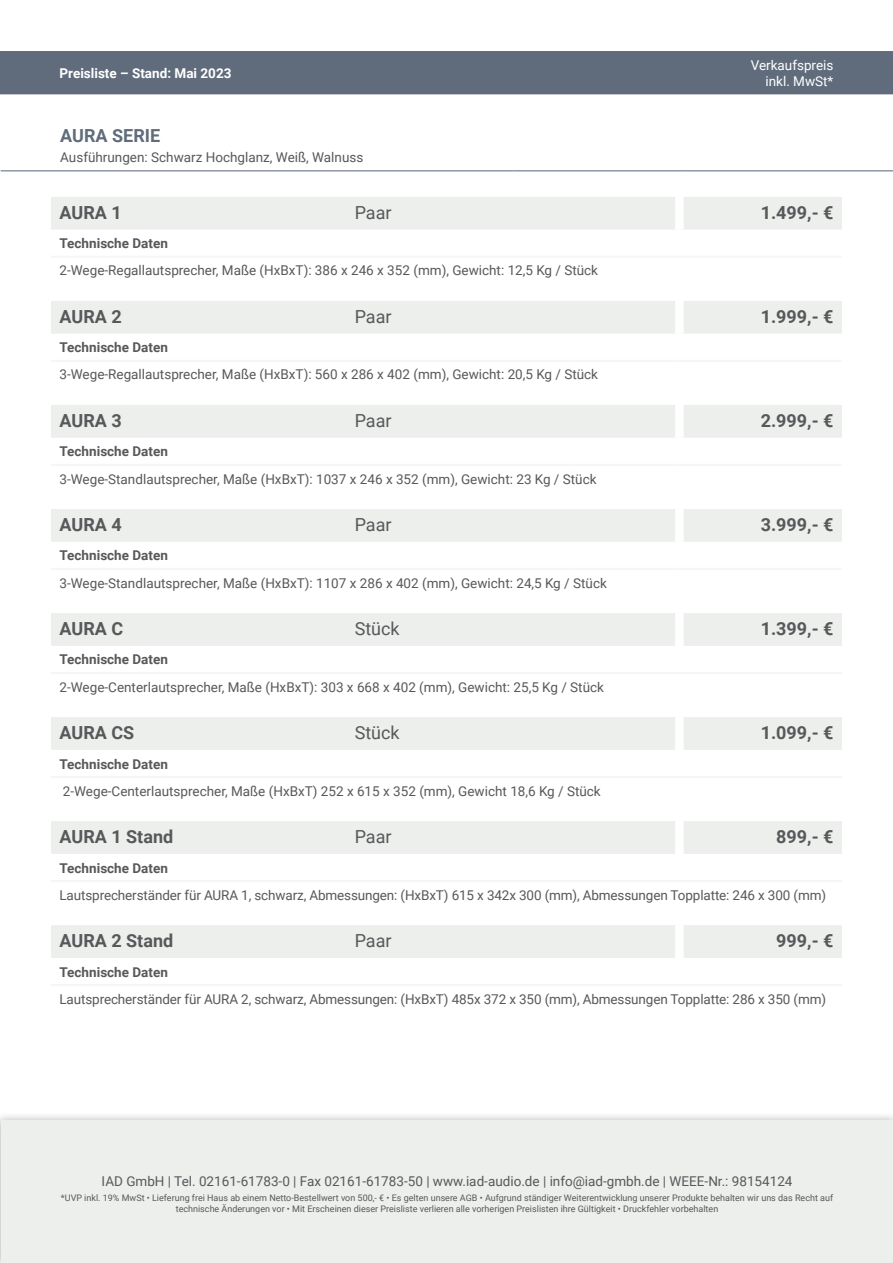
<style>
.page{position:relative;width:893px;height:1263px;background:#fff}
.page>*{position:absolute;margin:0;border:0;box-sizing:border-box;transform-origin:0 0}
.Artikel-Headline-VKP{font:700 18px "Roboto";color:#57585a}
.Artikel-Headline-Nam{font:700 18px "Roboto";color:#57585a}
.Artikel-Headline-Pre{font:18px "Roboto";color:#57585a}
.Kategorie-Headline{font:700 18px "Roboto";color:#606c7c}
.Artikel-Text{font:13.5px "Roboto";color:#57585a}
.Artikel-Subline{font:700 13.5px "Roboto";color:#57585a}
.t1{font:700 13.5px "Roboto";color:#fff}
.t2{font:13.5px/16.2px "Roboto";color:#fff;text-align:right}
.t3{font:9px/10.8px "Roboto";color:#57585a;text-align:center}
</style>
<div class="page">
<div style="left:0;top:1112px;width:893px;height:151px;background:#231f20;opacity:.35"></div>
<div style="left:1px;top:1121px;width:892px;height:142px;background:#edefed"></div>
<div style="left:0;top:51px;width:893px;height:43px;background:#606c7c"></div>
<hr style="left:1px;top:170px;width:512px;height:1px;background:#606c7c">
<hr style="left:513px;top:170px;width:167px;height:1px;background:#606c7c">
<hr style="left:680px;top:170px;width:213px;height:1px;background:#606c7c">
<div style="left:51px;top:197px;width:791px;height:33px;background:#edefed"></div>
<hr style="left:51px;top:256px;width:295px;height:2px;background:#f5f7f6">
<hr style="left:346px;top:256px;width:167px;height:2px;background:#f5f7f6">
<hr style="left:513px;top:256px;width:60px;height:2px;background:#f5f7f6">
<hr style="left:573px;top:256px;width:106px;height:2px;background:#f5f7f6">
<hr style="left:679px;top:256px;width:163px;height:2px;background:#f5f7f6">
<div style="left:675px;top:197px;width:9px;height:33px;background:#fff"></div>
<div style="left:51px;top:301px;width:791px;height:33px;background:#edefed"></div>
<hr style="left:51px;top:360px;width:295px;height:2px;background:#f5f7f6">
<hr style="left:346px;top:360px;width:167px;height:2px;background:#f5f7f6">
<hr style="left:513px;top:360px;width:60px;height:2px;background:#f5f7f6">
<hr style="left:573px;top:360px;width:106px;height:2px;background:#f5f7f6">
<hr style="left:679px;top:360px;width:163px;height:2px;background:#f5f7f6">
<div style="left:675px;top:301px;width:9px;height:33px;background:#fff"></div>
<div style="left:51px;top:405px;width:791px;height:33px;background:#edefed"></div>
<hr style="left:51px;top:464px;width:295px;height:2px;background:#f5f7f6">
<hr style="left:346px;top:464px;width:167px;height:2px;background:#f5f7f6">
<hr style="left:513px;top:464px;width:60px;height:2px;background:#f5f7f6">
<hr style="left:573px;top:464px;width:106px;height:2px;background:#f5f7f6">
<hr style="left:679px;top:464px;width:163px;height:2px;background:#f5f7f6">
<div style="left:675px;top:405px;width:9px;height:33px;background:#fff"></div>
<div style="left:51px;top:509px;width:791px;height:33px;background:#edefed"></div>
<hr style="left:51px;top:568px;width:295px;height:2px;background:#f5f7f6">
<hr style="left:346px;top:568px;width:167px;height:2px;background:#f5f7f6">
<hr style="left:513px;top:568px;width:60px;height:2px;background:#f5f7f6">
<hr style="left:573px;top:568px;width:106px;height:2px;background:#f5f7f6">
<hr style="left:679px;top:568px;width:163px;height:2px;background:#f5f7f6">
<div style="left:675px;top:509px;width:9px;height:33px;background:#fff"></div>
<div style="left:51px;top:613px;width:791px;height:33px;background:#edefed"></div>
<hr style="left:51px;top:672px;width:295px;height:2px;background:#f5f7f6">
<hr style="left:346px;top:672px;width:167px;height:2px;background:#f5f7f6">
<hr style="left:513px;top:672px;width:60px;height:2px;background:#f5f7f6">
<hr style="left:573px;top:672px;width:106px;height:2px;background:#f5f7f6">
<hr style="left:679px;top:672px;width:163px;height:2px;background:#f5f7f6">
<div style="left:675px;top:613px;width:9px;height:33px;background:#fff"></div>
<div style="left:51px;top:717px;width:791px;height:33px;background:#edefed"></div>
<hr style="left:51px;top:776px;width:295px;height:2px;background:#f5f7f6">
<hr style="left:346px;top:776px;width:167px;height:2px;background:#f5f7f6">
<hr style="left:513px;top:776px;width:60px;height:2px;background:#f5f7f6">
<hr style="left:573px;top:776px;width:106px;height:2px;background:#f5f7f6">
<hr style="left:679px;top:776px;width:163px;height:2px;background:#f5f7f6">
<div style="left:675px;top:717px;width:9px;height:33px;background:#fff"></div>
<div style="left:51px;top:821px;width:791px;height:33px;background:#edefed"></div>
<hr style="left:51px;top:880px;width:295px;height:2px;background:#f5f7f6">
<hr style="left:346px;top:880px;width:167px;height:2px;background:#f5f7f6">
<hr style="left:513px;top:880px;width:60px;height:2px;background:#f5f7f6">
<hr style="left:573px;top:880px;width:106px;height:2px;background:#f5f7f6">
<hr style="left:679px;top:880px;width:163px;height:2px;background:#f5f7f6">
<div style="left:675px;top:821px;width:9px;height:33px;background:#fff"></div>
<div style="left:51px;top:925px;width:791px;height:33px;background:#edefed"></div>
<hr style="left:51px;top:984px;width:295px;height:2px;background:#f5f7f6">
<hr style="left:346px;top:984px;width:167px;height:2px;background:#f5f7f6">
<hr style="left:513px;top:984px;width:60px;height:2px;background:#f5f7f6">
<hr style="left:573px;top:984px;width:106px;height:2px;background:#f5f7f6">
<hr style="left:679px;top:984px;width:163px;height:2px;background:#f5f7f6">
<div style="left:675px;top:925px;width:9px;height:33px;background:#fff"></div>
<p class="t1" style="left:60px;top:63px;width:173px">Preisliste – Stand: Mai 2023</p>
<p class="t2" style="left:751px;top:56px;width:84px">Verkaufspreis inkl. MwSt*</p>
<p class="Kategorie-Headline" style="left:60px;top:123px;width:101px">AURA SERIE</p>
<p class="Artikel-Text" style="left:60px;top:148px;width:305px">Ausführungen: Schwarz Hochglanz, Weiß, Walnuss</p>
<p class="Artikel-Headline-Nam" style="left:60px;top:200px;width:64px">AURA 1</p>
<p class="Artikel-Headline-Pre" style="left:355px;top:200px;width:38px">Paar</p>
<p class="Artikel-Headline-VKP" style="left:761px;top:200px;width:74px">1.499,- €</p>
<p class="Artikel-Subline" style="left:60px;top:234px;width:110px">Technische Daten</p>
<p class="Artikel-Text" style="left:60px;top:261px;width:540px">2-Wege-Regallautsprecher, Maße (HxBxT): 386 x 246 x 352 (mm), Gewicht: 12,5 Kg / Stück</p>
<p class="Artikel-Headline-Nam" style="left:60px;top:304px;width:64px">AURA 2</p>
<p class="Artikel-Headline-Pre" style="left:355px;top:304px;width:38px">Paar</p>
<p class="Artikel-Headline-VKP" style="left:761px;top:304px;width:74px">1.999,- €</p>
<p class="Artikel-Subline" style="left:60px;top:338px;width:110px">Technische Daten</p>
<p class="Artikel-Text" style="left:60px;top:365px;width:540px">3-Wege-Regallautsprecher, Maße (HxBxT): 560 x 286 x 402 (mm), Gewicht: 20,5 Kg / Stück</p>
<p class="Artikel-Headline-Nam" style="left:60px;top:408px;width:64px">AURA 3</p>
<p class="Artikel-Headline-Pre" style="left:355px;top:408px;width:38px">Paar</p>
<p class="Artikel-Headline-VKP" style="left:761px;top:408px;width:74px">2.999,- €</p>
<p class="Artikel-Subline" style="left:60px;top:442px;width:110px">Technische Daten</p>
<p class="Artikel-Text" style="left:60px;top:469px;width:539px">3-Wege-Standlautsprecher, Maße (HxBxT): 1037 x 246 x 352 (mm), Gewicht: 23 Kg / Stück</p>
<p class="Artikel-Headline-Nam" style="left:60px;top:512px;width:64px">AURA 4</p>
<p class="Artikel-Headline-Pre" style="left:355px;top:512px;width:38px">Paar</p>
<p class="Artikel-Headline-VKP" style="left:761px;top:512px;width:74px">3.999,- €</p>
<p class="Artikel-Subline" style="left:60px;top:546px;width:110px">Technische Daten</p>
<p class="Artikel-Text" style="left:60px;top:573px;width:549px">3-Wege-Standlautsprecher, Maße (HxBxT): 1107 x 286 x 402 (mm), Gewicht: 24,5 Kg / Stück</p>
<p class="Artikel-Headline-Nam" style="left:60px;top:616px;width:65px">AURA C</p>
<p class="Artikel-Headline-Pre" style="left:355px;top:616px;width:47px">Stück</p>
<p class="Artikel-Headline-VKP" style="left:761px;top:616px;width:74px">1.399,- €</p>
<p class="Artikel-Subline" style="left:60px;top:650px;width:110px">Technische Daten</p>
<p class="Artikel-Text" style="left:60px;top:677px;width:546px">2-Wege-Centerlautsprecher, Maße (HxBxT): 303 x 668 x 402 (mm), Gewicht: 25,5 Kg / Stück</p>
<p class="Artikel-Headline-Nam" style="left:60px;top:720px;width:76px">AURA CS</p>
<p class="Artikel-Headline-Pre" style="left:355px;top:720px;width:47px">Stück</p>
<p class="Artikel-Headline-VKP" style="left:761px;top:720px;width:74px">1.099,- €</p>
<p class="Artikel-Subline" style="left:60px;top:754px;width:110px">Technische Daten</p>
<p class="Artikel-Text" style="left:63px;top:781px;width:539px">2-Wege-Centerlautsprecher, Maße (HxBxT) 252 x 615 x 352 (mm), Gewicht 18,6 Kg / Stück</p>
<p class="Artikel-Headline-Nam" style="left:60px;top:824px;width:115px">AURA 1 Stand</p>
<p class="Artikel-Headline-Pre" style="left:355px;top:824px;width:38px">Paar</p>
<p class="Artikel-Headline-VKP" style="left:776px;top:824px;width:59px">899,- €</p>
<p class="Artikel-Subline" style="left:60px;top:858px;width:110px">Technische Daten</p>
<p class="Artikel-Text" style="left:60px;top:885px;width:768px">Lautsprecherständer für AURA 1, schwarz, Abmessungen: (HxBxT) 615 x 342x 300 (mm), Abmessungen Topplatte: 246 x 300 (mm)</p>
<p class="Artikel-Headline-Nam" style="left:60px;top:928px;width:115px">AURA 2 Stand</p>
<p class="Artikel-Headline-Pre" style="left:355px;top:928px;width:38px">Paar</p>
<p class="Artikel-Headline-VKP" style="left:776px;top:928px;width:59px">999,- €</p>
<p class="Artikel-Subline" style="left:60px;top:962px;width:110px">Technische Daten</p>
<p class="Artikel-Text" style="left:60px;top:989px;width:768px">Lautsprecherständer für AURA 2, schwarz, Abmessungen: (HxBxT) 485x 372 x 350 (mm), Abmessungen Topplatte: 286 x 350 (mm)</p>
<p class="Artikel-Text" style="left:102px;top:1172px;width:692px">IAD GmbH | Tel. 02161-61783-0 | Fax 02161-61783-50 | www.iad-audio.de | info@iad-gmbh.de | WEEE-Nr.: 98154124</p>
<p class="t3" style="left:61px;top:1192px;width:774px">*UVP inkl. 19% MwSt • Lieferung frei Haus ab einem Netto-Bestellwert von 500,- € • Es gelten unsere AGB • Aufgrund ständiger Weiterentwicklung unserer Produkte behalten wir uns das Recht auf technische Änderungen vor • Mit Erscheinen dieser Preisliste verlieren alle vorherigen Preislisten ihre Gültigkeit • Druckfehler vorbehalten</p>
</div>
